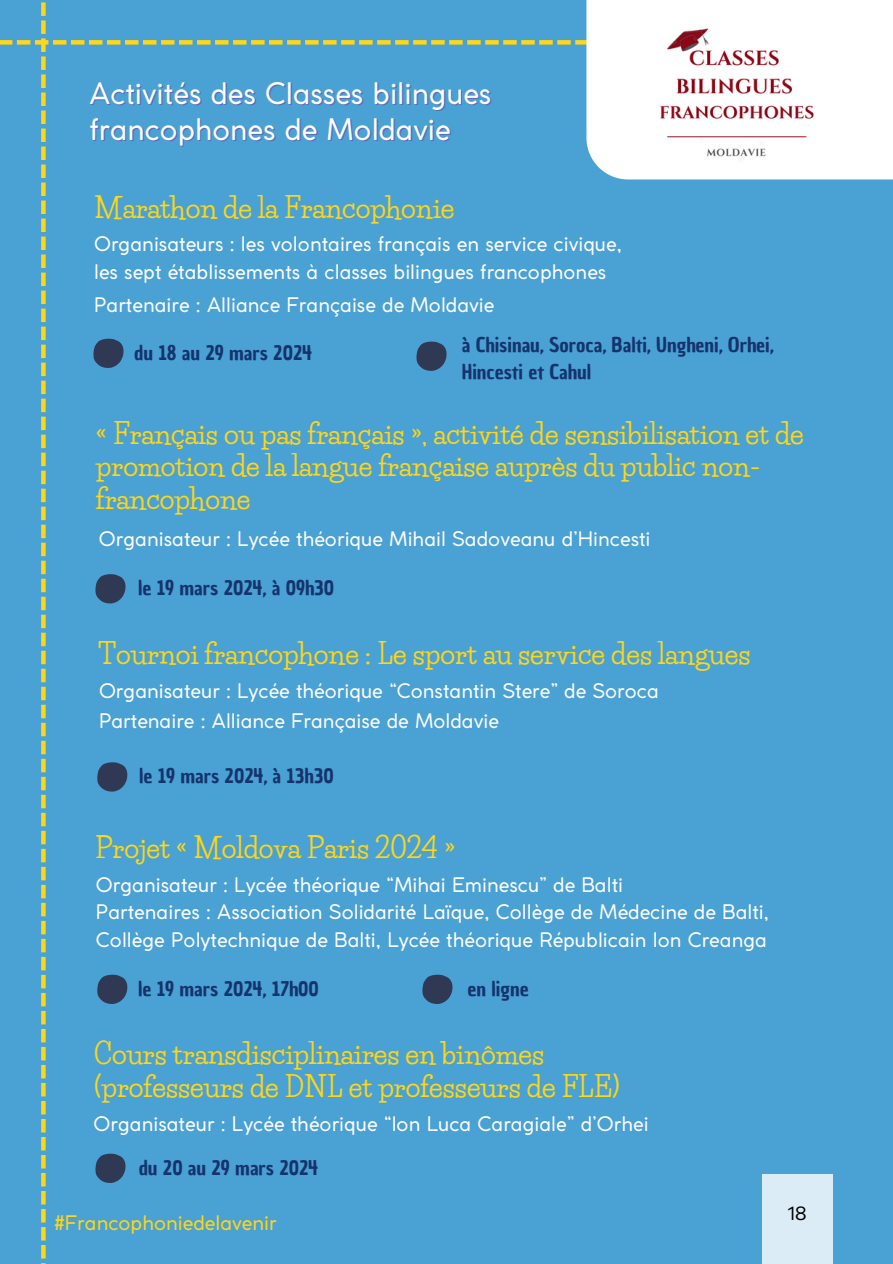
<style>
.page{position:relative;width:893px;height:1264px;background:#fff}
.page>*{position:absolute;margin:0;border:0;box-sizing:border-box;transform-origin:0 0}
.t1{font:29.4px "Coco Gothic";color:#fdfdfd}
.t2{font:700 27.75px/32.7px "Life Savers";color:#ffd618}
.t3{font:19.95px "Galyon";color:#000}
.t4{font:19.8px/27.3px "Coco Gothic";color:#fdfdfd}
.t5{font:19.8px/27px "Chau Philomene One";color:#15336c}
.t6{font:19.8px "Coco Gothic";color:#ffd618}
</style>
<div class="page">
<div style="left:0;top:0;width:892px;height:1263px;background:#4aa1d4"></div>
<p class="t1" style="left:89px;top:82px;width:403px">Activités des Classes bilingues</p>
<p class="t1" style="left:89px;top:118px;width:363px">francophones de Moldavie</p>
<p class="t2" style="left:94px;top:191px;width:362px">Marathon de la Francophonie</p>
<h1 class="t4" style="left:94px;top:232px;width:529px">Organisateurs : les volontaires français en service civique,</h1>
<p class="t4" style="left:94px;top:260px;width:513px">les sept établissements à classes bilingues francophones</p>
<p class="t4" style="left:94px;top:293px;width:402px">Partenaire : Alliance Française de Moldavie</p>
<h2 class="t5" style="left:135px;top:339px;width:179px">du 18 au 29 mars 2024</h2>
<p class="t5" style="left:461px;top:331px;width:313px">à Chisinau, Soroca, Balti, Ungheni, Orhei,<br>Hincesti et Cahul</p>
<p class="t2" style="left:96px;top:417px;width:709px">« Français ou pas français », activité de sensibilisation et de promotion de la langue française auprès du public non&shy;francophone</p>
<p class="t4" style="left:99px;top:526px;width:553px">Organisateur : Lycée théorique Mihail Sadoveanu d’Hincesti</p>
<p class="t5" style="left:138px;top:574px;width:197px">le 19 mars 2024, à 09h30</p>
<p class="t2" style="left:99px;top:637px;width:653px">Tournoi francophone : Le sport au service des langues</p>
<p class="t4" style="left:99px;top:678px;width:561px">Organisateur : Lycée théorique “Constantin Stere” de Soroca</p>
<p class="t4" style="left:99px;top:709px;width:401px">Partenaire : Alliance Française de Moldavie</p>
<h1 class="t5" style="left:139px;top:763px;width:196px">le 19 mars 2024, à 13h30</h1>
<p class="t2" style="left:95px;top:831px;width:361px">Projet « Moldova Paris 2024 »</p>
<h1 class="t4" style="left:96px;top:873px;width:528px">Organisateur : Lycée théorique “Mihai Eminescu” de Balti</h1>
<p class="t4" style="left:96px;top:900px;width:674px">Partenaires : Association Solidarité Laïque, Collège de Médecine de Balti,<br>Collège Polytechnique de Balti, Lycée théorique Républicain Ion Creanga</p>
<p class="t5" style="left:138px;top:975px;width:182px">le 19 mars 2024, 17h00</p>
<p class="t5" style="left:467px;top:975px;width:63px">en ligne</p>
<p class="t2" style="left:94px;top:1038px;width:527px">Cours transdisciplinaires en binômes (professeurs de DNL et professeurs de FLE)</p>
<p class="t4" style="left:94px;top:1111px;width:556px">Organisateur : Lycée théorique “Ion Luca Caragiale” d’Orhei</p>
<p class="t5" style="left:139px;top:1154px;width:181px">du 20 au 29 mars 2024</p>
<h1 class="t6" style="left:55px;top:1214px;width:223px">#Francophoniedelavenir</h1>
<p class="t3" style="left:788px;top:1201px;width:20px">18</p>
</div>
